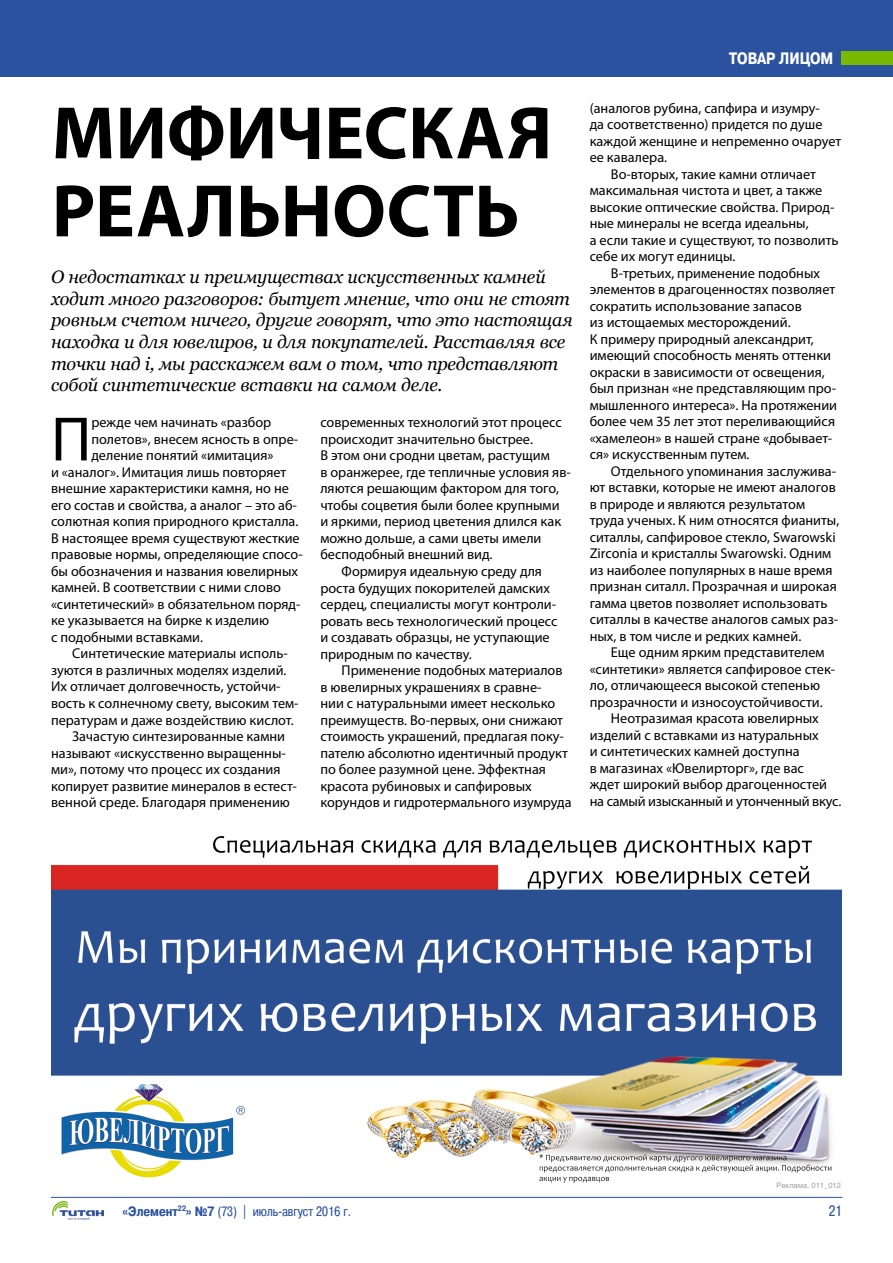
<style>
.page{position:relative;width:893px;height:1263px;background:#fff}
.page>*{position:absolute;margin:0;border:0;box-sizing:border-box;transform-origin:0 0}
.t1{font:700 75px/78px "Myriad Pro";letter-spacing:.015em;color:#000}
.t2{font:63.15px "Myriad Pro";color:#000}
.t3{font:italic 18px/21.6px "Georgia";letter-spacing:-.01em;color:#000}
.t4{font:700 16.5px "Pragmatica Condensed Cyr";color:#fff}
.t5{font:15px "Pragmatica Condensed Cyr";color:#2b529f}
.t6{font:14.25px "Myriad Pro";color:#000}
.t7{font:13.5px "Pragmatica Condensed Cyr";color:#2b529f}
.t8{font:7.5px "Helios";color:#a0a0a0}
.s1{font-weight:700}
</style>
<div class="page">
<div style="left:0;top:0;width:893px;height:77px;background:#2b529f"></div>
<div style="left:842px;top:51px;width:51px;height:13px;background:#78ba00"></div>
<hr style="left:51px;top:1197px;width:791px;height:1px;background:#2b529f">
<img style="left:52px;top:1201px;width:51px;height:18px">
<img style="left:51px;top:835px;width:791px;height:348px">
<h1 class="t1" style="left:52px;top:92px;width:469px">Мифическая реальность</h1>
<p class="t3" style="left:51px;top:266px;width:523px">О недостатках и преимуществах искусственных камней ходит много разговоров: бытует мнение, что они не стоят ровным счетом ничего, другие говорят, что это настоящая находка и для ювелиров, и для покупателей. Расставляя все точки над i, мы расскажем вам о том, что представляют собой синтетические вставки на самом деле.</p>
<h2 class="t2" style="left:51px;top:400px;width:42px">П</h2>
<p class="t6" style="left:91px;top:414px;width:181px">режде чем начинать «разбор</p>
<p class="t6" style="left:320px;top:414px;width:243px">современных технологий этот процесс</p>
<p class="t6" style="left:320px;top:430px;width:214px">происходит значительно быстрее.</p>
<p class="t6" style="left:320px;top:447px;width:231px">В этом они сродни цветам, растущим</p>
<p class="t6" style="left:320px;top:463px;width:252px">в оранжерее, где тепличные условия яв-</p>
<p class="t6" style="left:320px;top:480px;width:240px">ляются решающим фактором для того,</p>
<p class="t6" style="left:320px;top:496px;width:241px">чтобы соцветия были более крупными</p>
<p class="t6" style="left:320px;top:513px;width:242px">и яркими, период цветения длился как</p>
<p class="t6" style="left:320px;top:529px;width:223px">можно дольше, а сами цветы имели</p>
<p class="t6" style="left:320px;top:546px;width:174px">бесподобный внешний вид.</p>
<p class="t6" style="left:342px;top:562px;width:202px">Формируя идеальную среду для</p>
<p class="t6" style="left:320px;top:579px;width:231px">роста будущих покорителей дамских</p>
<p class="t6" style="left:320px;top:595px;width:237px">сердец, специалисты могут контроли-</p>
<p class="t6" style="left:320px;top:612px;width:239px">ровать весь технологический процесс</p>
<p class="t6" style="left:320px;top:628px;width:231px">и создавать образцы, не уступающие</p>
<p class="t6" style="left:320px;top:645px;width:153px">природным по качеству.</p>
<p class="t6" style="left:342px;top:661px;width:222px">Применение подобных материалов</p>
<p class="t6" style="left:320px;top:678px;width:223px">в ювелирных украшениях в сравне-</p>
<p class="t6" style="left:320px;top:694px;width:236px">нии с натуральными имеет несколько</p>
<p class="t6" style="left:320px;top:711px;width:244px">преимуществ. Во-первых, они снижают</p>
<p class="t6" style="left:320px;top:727px;width:245px">стоимость украшений, предлагая поку-</p>
<p class="t6" style="left:320px;top:744px;width:249px">пателю абсолютно идентичный продукт</p>
<p class="t6" style="left:320px;top:760px;width:227px">по более разумной цене. Эффектная</p>
<p class="t6" style="left:320px;top:777px;width:213px">красота рубиновых и сапфировых</p>
<p class="t6" style="left:320px;top:793px;width:253px">корундов и гидротермального изумруда</p>
<p class="t6" style="left:91px;top:430px;width:208px">полетов», внесем ясность в опре-</p>
<p class="t6" style="left:91px;top:447px;width:184px">деление понятий «имитация»</p>
<p class="t6" style="left:51px;top:463px;width:237px">и «аналог». Имитация лишь повторяет</p>
<p class="t6" style="left:51px;top:480px;width:239px">внешние характеристики камня, но не</p>
<p class="t6" style="left:51px;top:496px;width:247px">его состав и свойства, а аналог – это аб-</p>
<p class="t6" style="left:51px;top:513px;width:249px">солютная копия природного кристалла.</p>
<p class="t6" style="left:51px;top:529px;width:250px">В настоящее время существуют жесткие</p>
<p class="t6" style="left:51px;top:546px;width:253px">правовые нормы, определяющие спосо-</p>
<p class="t6" style="left:51px;top:562px;width:249px">бы обозначения и названия ювелирных</p>
<p class="t6" style="left:51px;top:579px;width:231px">камней. В соответствии с ними слово</p>
<p class="t6" style="left:51px;top:595px;width:251px">«синтетический» в обязательном поряд-</p>
<p class="t6" style="left:51px;top:612px;width:220px">ке указывается на бирке к изделию</p>
<p class="t6" style="left:51px;top:628px;width:154px">с подобными вставками.</p>
<p class="t6" style="left:72px;top:645px;width:216px">Синтетические материалы исполь-</p>
<p class="t6" style="left:51px;top:661px;width:237px">зуются в различных моделях изделий.</p>
<p class="t6" style="left:51px;top:678px;width:231px">Их отличает долговечность, устойчи-</p>
<p class="t6" style="left:51px;top:694px;width:249px">вость к солнечному свету, высоким тем-</p>
<p class="t6" style="left:51px;top:711px;width:244px">пературам и даже воздействию кислот.</p>
<p class="t6" style="left:72px;top:727px;width:214px">Зачастую синтезированные камни</p>
<p class="t6" style="left:51px;top:744px;width:236px">называют «искусственно выращенны-</p>
<p class="t6" style="left:51px;top:760px;width:231px">ми», потому что процесс их создания</p>
<p class="t6" style="left:51px;top:777px;width:247px">копирует развитие минералов в естест-</p>
<p class="t6" style="left:51px;top:793px;width:240px">венной среде. Благодаря применению</p>
<p class="t4" style="left:729px;top:49px;width:62px">товар лиц</p>
<p class="t4" style="left:810px;top:49px;width:23px">ом</p>
<p class="t6" style="left:590px;top:99px;width:232px">(аналогов рубина, сапфира и изумру-</p>
<p class="t6" style="left:590px;top:116px;width:234px">да соответственно) придется по душе</p>
<p class="t6" style="left:590px;top:132px;width:253px">каждой женщине и непременно очарует</p>
<p class="t6" style="left:590px;top:149px;width:79px">ее кавалера.</p>
<p class="t6" style="left:611px;top:165px;width:207px">Во-вторых, такие камни отличает</p>
<p class="t6" style="left:590px;top:182px;width:234px">максимальная чистота и цвет, а также</p>
<p class="t6" style="left:590px;top:198px;width:246px">высокие оптические свойства. Природ-</p>
<p class="t6" style="left:590px;top:215px;width:221px">ные минералы не всегда идеальны,</p>
<p class="t6" style="left:590px;top:231px;width:250px">а если такие и существуют, то позволить</p>
<p class="t6" style="left:590px;top:248px;width:147px">себе их могут единицы.</p>
<p class="t6" style="left:611px;top:264px;width:211px">В-третьих, применение подобных</p>
<p class="t6" style="left:590px;top:281px;width:247px">элементов в драгоценностях позволяет</p>
<p class="t6" style="left:590px;top:297px;width:214px">сократить использование запасов</p>
<p class="t6" style="left:590px;top:314px;width:202px">из истощаемых месторождений.</p>
<p class="t6" style="left:590px;top:330px;width:226px">К примеру природный александрит,</p>
<p class="t6" style="left:590px;top:347px;width:243px">имеющий способность менять оттенки</p>
<p class="t6" style="left:590px;top:363px;width:236px">окраски в зависимости от освещения,</p>
<p class="t6" style="left:590px;top:380px;width:248px">был признан «не представляющим про-</p>
<p class="t6" style="left:590px;top:396px;width:249px">мышленного интереса». На протяжении</p>
<p class="t6" style="left:590px;top:413px;width:247px">более чем 35 лет этот переливающийся</p>
<p class="t6" style="left:590px;top:429px;width:244px">«хамелеон» в нашей стране «добывает-</p>
<p class="t6" style="left:590px;top:446px;width:161px">ся» искусственным путем.</p>
<p class="t6" style="left:611px;top:462px;width:227px">Отдельного упоминания заслужива-</p>
<p class="t6" style="left:590px;top:479px;width:248px">ют вставки, которые не имеют аналогов</p>
<p class="t6" style="left:590px;top:495px;width:217px">в природе и являются результатом</p>
<p class="t6" style="left:590px;top:512px;width:251px">труда ученых. К ним относятся фианиты,</p>
<p class="t6" style="left:590px;top:528px;width:248px">ситаллы, сапфировое стекло, Swarowski</p>
<p class="t6" style="left:590px;top:545px;width:243px">Zirconia и кристаллы Swarowski. Одним</p>
<p class="t6" style="left:590px;top:561px;width:244px">из наиболее популярных в наше время</p>
<p class="t6" style="left:590px;top:578px;width:249px">признан ситалл. Прозрачная и широкая</p>
<p class="t6" style="left:590px;top:594px;width:239px">гамма цветов позволяет использовать</p>
<p class="t6" style="left:590px;top:611px;width:250px">ситаллы в качестве аналогов самых раз-</p>
<p class="t6" style="left:590px;top:627px;width:213px">ных, в том числе и редких камней.</p>
<p class="t6" style="left:611px;top:644px;width:215px">Еще одним ярким представителем</p>
<p class="t6" style="left:590px;top:660px;width:246px">«синтетики» является сапфировое стек-</p>
<p class="t6" style="left:590px;top:677px;width:232px">ло, отличающееся высокой степенью</p>
<p class="t6" style="left:590px;top:693px;width:235px">прозрачности и износоустойчивости.</p>
<p class="t6" style="left:611px;top:710px;width:209px">Неотразимая красота ювелирных</p>
<p class="t6" style="left:590px;top:726px;width:231px">изделий с вставками из натуральных</p>
<p class="t6" style="left:590px;top:743px;width:212px">и синтетических камней доступна</p>
<p class="t6" style="left:590px;top:759px;width:216px">в магазинах «Ювелирторг», где вас</p>
<p class="t6" style="left:590px;top:776px;width:239px">ждет широкий выбор драгоценностей</p>
<p class="t6" style="left:590px;top:792px;width:253px">на самый изысканный и утонченный вкус.</p>
<p class="t8" style="left:776px;top:1181px;width:66px">Реклама. 011_012</p>
<p class="t7" style="left:123px;top:1203px;width:230px"><span class="s1">«Элемент</span><sup>22</sup><span class="s1">» №7</span> (73) | июль-август 2016 г.</p>
<p class="t5" style="left:829px;top:1203px;width:15px">21</p>
</div>
